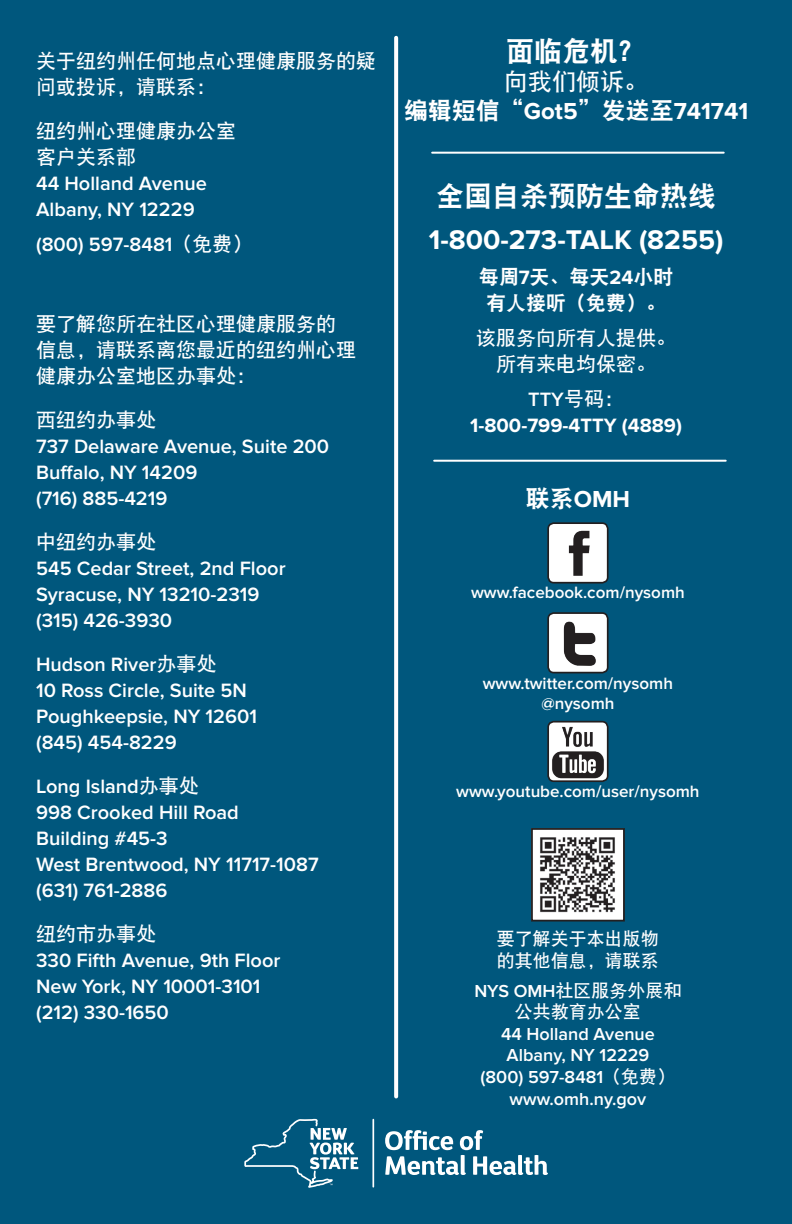
<style>
.page{position:relative;width:792px;height:1224px;background:#00577d}
.page>*{position:absolute;margin:0;border:0;box-sizing:border-box;transform-origin:0 0}
.Body_end{font:700 28px "Proxima Nova";color:#fff}
.Body_end-2{font:28px "DFP Hei W9";color:#fff}
.Body{font:700 24px "Proxima Nova";color:#fff}
.t1{font:24px "DFP Hei W7";color:#fff}
.Body-2{font:600 20px/26px "Proxima Nova";color:#fff}
.Body-3{font:20px/26px "DFP Hei W7";color:#fff}
.Body_end-3{font:20px/26px "DFP Hei W9";color:#fff;text-align:center}
.Body_end-4{font:700 20px "Proxima Nova";color:#fff}
.Body_end-5{font:20px/26px "DFP Hei W7";color:#fff;text-align:center}
.Body_end-6{font:600 20px "Proxima Nova";color:#fff}
.Body-4{font:600 18px "Proxima Nova";color:#fff}
.Body-5{font:18px/21.6px "DFP Hei W7";color:#fff}
.Body-6{font:600 17px/20.4px "Proxima Nova";color:#fff;text-align:center}
.s1{font-family:"DFP Hei W7";font-weight:400}
.s2{font-family:"DFP Hei W9";font-weight:400}
.s3{font-family:"Proxima Nova";font-weight:700}
.s4{font-family:"Proxima Nova";font-weight:600}
</style>
<div class="page">
<svg style="left:394px;top:38px;width:4px;height:1059px;background:#f5f8f9"></svg>
<hr style="left:372px;top:1120px;width:2px;height:67px;background:#fff">
<svg style="left:385px;top:1130px;width:163px;height:45px"></svg>
<svg style="left:244px;top:1119px;width:114px;height:69px"></svg>
<img style="left:534px;top:831px;width:88px;height:88px">
<div style="left:531px;top:828px;width:94px;height:94px;border:2px solid #231f20"></div>
<img style="left:550px;top:724px;width:56px;height:55px">
<div style="left:547px;top:721px;width:62px;height:61px;border:2px solid #231f20;border-radius:6px"></div>
<div style="left:548px;top:523px;width:60px;height:60px;background:#fff;border-radius:6px"></div>
<img style="left:568px;top:530px;width:22px;height:46px">
<div style="left:547px;top:522px;width:62px;height:62px;border:2px solid #231f20;border-radius:6px"></div>
<div style="left:548px;top:613px;width:60px;height:60px;background:#fff;border-radius:6px"></div>
<img style="left:563px;top:621px;width:33px;height:45px">
<div style="left:547px;top:612px;width:62px;height:61px;border:2px solid #231f20;border-radius:6px"></div>
<hr style="left:432px;top:152px;width:292px;height:2px;background:#fff">
<hr style="left:434px;top:460px;width:292px;height:2px;background:#fff">
<p class="Body-3" style="left:36px;top:48px;width:342px">关于纽约州任何地点心理健康服务的疑问或投诉，请联系：</p>
<p class="Body-3" style="left:36px;top:118px;width:202px">纽约州心理健康办公室</p>
<p class="Body-3" style="left:36px;top:144px;width:102px">客户关系部</p>
<p class="Body-2" style="left:36px;top:171px;width:172px">44 Holland Avenue</p>
<p class="Body-2" style="left:36px;top:197px;width:160px">Albany, NY 12229</p>
<p class="Body-2" style="left:36px;top:232px;width:218px">(800) 597-8481<span class="s1">（免费）</span></p>
<p class="Body-3" style="left:36px;top:311px;width:321px">要了解您所在社区心理健康服务的信息，请联系离您最近的纽约州心理健康办公室地区办事处：</p>
<p class="Body-3" style="left:36px;top:407px;width:122px">西纽约办事处</p>
<p class="Body-2" style="left:36px;top:434px;width:295px">737 Delaware Avenue, Suite 200</p>
<p class="Body-2" style="left:36px;top:460px;width:163px">Buffalo, NY 14209</p>
<p class="Body-2" style="left:36px;top:486px;width:133px">(716) 885-4219</p>
<p class="Body-3" style="left:36px;top:529px;width:122px">中纽约办事处</p>
<p class="Body-2" style="left:36px;top:556px;width:251px">545 Cedar Street, 2nd Floor</p>
<p class="Body-2" style="left:36px;top:582px;width:225px">Syracuse, NY 13210-2319</p>
<p class="Body-2" style="left:36px;top:608px;width:138px">(315) 426-3930</p>
<p class="Body-2" style="left:36px;top:652px;width:182px">Hudson River<span class="s1">办事处</span></p>
<p class="Body-2" style="left:36px;top:678px;width:212px">10 Ross Circle, Suite 5N</p>
<p class="Body-2" style="left:36px;top:704px;width:222px">Poughkeepsie, NY 12601</p>
<p class="Body-2" style="left:36px;top:730px;width:142px">(845) 454-8229</p>
<p class="Body-2" style="left:36px;top:774px;width:164px">Long Island<span class="s1">办事处</span></p>
<p class="Body-2" style="left:36px;top:800px;width:204px">998 Crooked Hill Road<br>Building #45-3</p>
<p class="Body-2" style="left:36px;top:852px;width:284px">West Brentwood, NY 11717-1087</p>
<p class="Body-2" style="left:36px;top:878px;width:133px">(631) 761-2886</p>
<p class="Body-3" style="left:36px;top:921px;width:122px">纽约市办事处</p>
<p class="Body-2" style="left:36px;top:948px;width:246px">330 Fifth Avenue, 9th Floor</p>
<p class="Body-2" style="left:36px;top:974px;width:226px">New York, NY 10001-3101</p>
<p class="Body-2" style="left:36px;top:1000px;width:134px">(212) 330-1650</p>
<p class="Body_end-2" style="left:506px;top:36px;width:141px">面临危机？</p>
<p class="t1" style="left:504px;top:68px;width:145px">向我们倾诉。</p>
<p class="Body" style="left:404px;top:97px;width:346px"><span class="s2">编辑短信“</span>Got5<span class="s2">”发送至</span>741741</p>
<p class="Body_end-2" style="left:436px;top:181px;width:281px">全国自杀预防生命热线</p>
<p class="Body_end" style="left:429px;top:223px;width:296px">1-800-273-TALK (8255)</p>
<p class="Body_end-3" style="left:479px;top:263px;width:196px">每周<span class="s3">7</span>天、每天<span class="s3">24</span>小时有人接听（免费）。</p>
<p class="Body_end-5" style="left:476px;top:324px;width:201px">该服务向所有人提供。所有来电均保密。</p>
<p class="Body_end-6" style="left:528px;top:388px;width:97px">TTY<span class="s1">号码：</span></p>
<p class="Body_end-4" style="left:470px;top:414px;width:213px">1-800-799-4TTY (4889)</p>
<p class="Body" style="left:526px;top:485px;width:106px"><span class="s2">联系</span>OMH</p>
<p class="Body-6" style="left:471px;top:583px;width:215px">www.facebook.com/nysomh</p>
<p class="Body-6" style="left:483px;top:673px;width:192px">www.twitter.com/nysomh @nysomh</p>
<p class="Body-6" style="left:456px;top:781px;width:245px">www.youtube.com/user/nysomh</p>
<p class="Body-5" style="left:497px;top:928px;width:163px">要了解关于本出版物的其他信息，请联系</p>
<p class="Body-5" style="left:474px;top:979px;width:209px;text-align:center"><span class="s4">NYS OMH</span>社区服务外展和公共教育办公室</p>
<p class="Body-4" style="left:501px;top:1023px;width:155px">44 Holland Avenue</p>
<p class="Body-4" style="left:507px;top:1045px;width:144px">Albany, NY 12229</p>
<p class="Body-4" style="left:481px;top:1067px;width:196px">(800) 597-8481<span class="s1">（免费）</span></p>
<p class="Body-4" style="left:510px;top:1088px;width:138px">www.omh.ny.gov</p>
</div>
